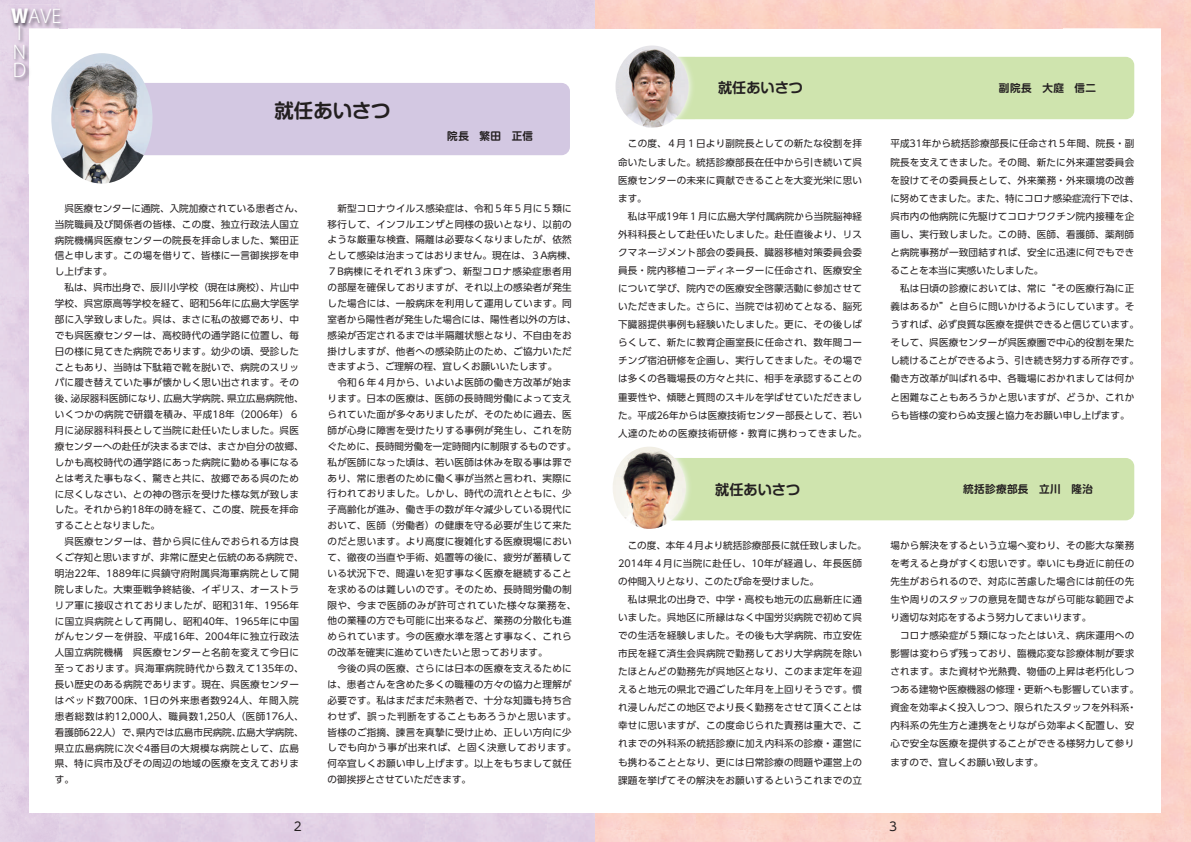
<style>
.page{position:relative;width:1191px;height:842px;background:#fff}
.page>*{position:absolute;margin:0;border:0;box-sizing:border-box;transform-origin:0 0}
.t1{font:700 19.5px "Shin M Go Pro De";color:#231f20}
.t2{font:300 18.7px/16.4px "Koz Go Pr 6 N";color:#fff}
.t3{font:700 14.2px "Shin M Go Pro De";color:#231f20}
.t4{font:12px "UD Shin M Go Pro";color:#231f20}
.t5{font:700 10.6px "Shin M Go Pro De";letter-spacing:.03em;color:#231f20}
.t6{font:9.6px/15.9px "UD Shin Go Pro";letter-spacing:.02em;color:#231f20}
.s1{font-weight:800}
</style>
<div class="page">
<img style="left:28px;top:28px;width:39px;height:58px">
<img style="left:7px;top:28px;width:21px;height:58px">
<img style="left:7px;top:4px;width:60px;height:24px">
<svg style="left:1184px;top:830px;width:7px;height:12px"></svg>
<div style="left:68px;top:83px;width:502px;height:72px;background:#d3c8e2;border-radius:9px"></div>
<img style="left:51px;top:53px;width:102px;height:131px">
<div style="left:638px;top:57px;width:496px;height:62px;background:#cfe4ae;border-radius:9px"></div>
<img style="left:688px;top:67px;width:4px;height:39px">
<img style="left:615px;top:45px;width:73px;height:83px">
<div style="left:638px;top:458px;width:496px;height:62px;background:#cfe4ae;border-radius:9px"></div>
<img style="left:686px;top:471px;width:3px;height:33px">
<img style="left:613px;top:447px;width:73px;height:82px">
<h2 class="t2" style="left:17px;top:9px;width:45px;text-indent:-6px"><span class="s1">W</span>AVE<br>I</h2>
<h2 class="t2" style="left:13px;top:43px;width:14px;line-height:18.7px">N<br>D</h2>
<h1 class="t1" style="left:157px;top:95px;width:235px">　　　　　　就任あいさつ</h1>
<p class="t5" style="left:437px;top:127px;width:98px">　院長　繁田　正信</p>
<p class="t6" style="left:55px;top:200px;width:250px">　呉医療センターに通院、入院加療されている患者さん、当院職員及び関係者の皆様、この度、独立行政法人国立病院機構呉医療センターの院長を拝命しました、繁田正信と申します。この場を借りて、皆様に一言御挨拶を申し上げます。<br>　私は、呉市出身で、辰川小学校（現在は廃校）、片山中学校、呉宮原高等学校を経て、昭和56年に広島大学医学部に入学致しました。呉は、まさに私の故郷であり、中でも呉医療センターは、高校時代の通学路に位置し、毎日の様に見てきた病院であります。幼少の頃、受診したこともあり、当時は下駄箱で靴を脱いで、病院のスリッパに履き替えていた事が懐かしく思い出されます。その後、泌尿器科医師になり、広島大学病院、県立広島病院他、いくつかの病院で研鑽を積み、平成18年（2006年）６月に泌尿器科科長として当院に赴任いたしました。呉医療センターへの赴任が決まるまでは、まさか自分の故郷、しかも高校時代の通学路にあった病院に勤める事になるとは考えた事もなく、驚きと共に、故郷である呉のために尽くしなさい、との神の啓示を受けた様な気が致しました。それから約18年の時を経て、この度、院長を拝命することとなりました。<br>　呉医療センターは、昔から呉に住んでおられる方は良くご存知と思いますが、非常に歴史と伝統のある病院で、明治22年、1889年に呉鎮守府附属呉海軍病院として開院しました。大東亜戦争終結後、イギリス、オーストラリア軍に接収されておりましたが、昭和31年、1956年に国立呉病院として再開し、昭和40年、1965年に中国がんセンターを併設、平成16年、2004年に独立行政法人国立病院機構　呉医療センターと名前を変えて今日に至っております。呉海軍病院時代から数えて135年の、長い歴史のある病院であります。現在、呉医療センターはベッド数700床、1日の外来患者数924人、年間入院患者総数は約12,000人、職員数1,250人（医師176人、看護師622人）で、県内では広島市民病院、広島大学病院、県立広島病院に次ぐ4番目の大規模な病院として、広島県、特に呉市及びその周辺の地域の医療を支えております。</p>
<p class="t6" style="left:328px;top:200px;width:250px">　新型コロナウイルス感染症は、令和５年５月に５類に移行して、インフルエンザと同様の扱いとなり、以前のような厳重な検査、隔離は必要なくなりましたが、依然として感染は治まってはおりません。現在は、３A病棟、<br>７B病棟にそれぞれ３床ずつ、新型コロナ感染症患者用の部屋を確保しておりますが、それ以上の感染者が発生した場合には、一般病床を利用して運用しています。同室者から陽性者が発生した場合には、陽性者以外の方は、感染が否定されるまでは半隔離状態となり、不自由をお掛けしますが、他者への感染防止のため、ご協力いただきますよう、ご理解の程、宜しくお願いいたします。<br>　令和６年４月から、いよいよ医師の働き方改革が始まります。日本の医療は、医師の長時間労働によって支えられていた面が多々ありましたが、そのために過去、医師が心身に障害を受けたりする事例が発生し、これを防ぐために、長時間労働を一定時間内に制限するものです。私が医師になった頃は、若い医師は休みを取る事は罪であり、常に患者のために働く事が当然と言われ、実際に行われておりました。しかし、時代の流れとともに、少子高齢化が進み、働き手の数が年々減少している現代において、医師（労働者）の健康を守る必要が生じて来たのだと思います。より高度に複雑化する医療現場において、徹夜の当直や手術、処置等の後に、疲労が蓄積している状況下で、間違いを犯す事なく医療を継続することを求めるのは難しいのです。そのため、長時間労働の制限や、今まで医師のみが許可されていた様々な業務を、他の業種の方でも可能に出来るなど、業務の分散化も進められています。今の医療水準を落とす事なく、これらの改革を確実に進めていきたいと思っております。<br>　今後の呉の医療、さらには日本の医療を支えるためには、患者さんを含めた多くの職種の方々の協力と理解が必要です。私はまだまだ未熟者で、十分な知識も持ち合わせず、誤った判断をすることもあろうかと思います。皆様のご指摘、諫言を真摯に受け止め、正しい方向に少しでも向かう事が出来れば、と固く決意しております。何卒宜しくお願い申し上げます。以上をもちまして就任の御挨拶とさせていただきます。</p>
<h3 class="t3" style="left:718px;top:76px;width:87px">就任あいさつ</h3>
<p class="t5" style="left:999px;top:79px;width:98px">副院長　大庭　信二</p>
<p class="t6" style="left:618px;top:134px;width:250px;line-height:18.1px">　この度、４月１日より副院長としての新たな役割を拝命いたしました。統括診療部長在任中から引き続いて呉医療センターの未来に貢献できることを大変光栄に思います。<br>　私は平成19年１月に広島大学付属病院から当院脳神経外科科長として赴任いたしました。赴任直後より、リスクマネージメント部会の委員長、臓器移植対策委員会委員長・院内移植コーディネーターに任命され、医療安全について学び、院内での医療安全啓蒙活動に参加させていただきました。さらに、当院では初めてとなる、脳死下臓器提供事例も経験いたしました。更に、その後しばらくして、新たに教育企画室長に任命され、数年間コーチング宿泊研修を企画し、実行してきました。その場では多くの各職場長の方々と共に、相手を承認することの重要性や、傾聴と質問のスキルを学ばせていただきました。平成26年からは医療技術センター部長として、若い人達のための医療技術研修・教育に携わってきました。</p>
<p class="t6" style="left:890px;top:135px;width:250px;line-height:18.1px">平成31年から統括診療部長に任命され５年間、院長・副院長を支えてきました。その間、新たに外来運営委員会を設けてその委員長として、外来業務・外来環境の改善に努めてきました。また、特にコロナ感染症流行下では、呉市内の他病院に先駆けてコロナワクチン院内接種を企画し、実行致しました。この時、医師、看護師、薬剤師と病院事務が一致団結すれば、安全に迅速に何でもできることを本当に実感いたしました。<br>　私は日頃の診療においては、常に“その医療行為に正義はあるか”と自らに問いかけるようにしています。そうすれば、必ず良質な医療を提供できると信じています。そして、呉医療センターが呉医療圏で中心的役割を果たし続けることができるよう、引き続き努力する所存です。働き方改革が叫ばれる中、各職場におかれましては何かと困難なこともあろうかと思いますが、どうか、これからも皆様の変わらぬ支援と協力をお願い申し上げます。</p>
<h3 class="t3" style="left:715px;top:478px;width:87px">就任あいさつ</h3>
<p class="t5" style="left:963px;top:481px;width:131px">統括診療部長　立川　隆治</p>
<p class="t6" style="left:618px;top:536px;width:250px;line-height:18.1px">　この度、本年４月より統括診療部長に就任致しました。<br>2014年４月に当院に赴任し、10年が経過し、年長医師の仲間入りとなり、このたび命を受けました。<br>　私は県北の出身で、中学・高校も地元の広島新庄に通いました。呉地区に所縁はなく中国労災病院で初めて呉での生活を経験しました。その後も大学病院、市立安佐市民を経て済生会呉病院で勤務しており大学病院を除いたほとんどの勤務先が呉地区となり、このまま定年を迎えると地元の県北で過ごした年月を上回りそうです。慣れ浸しんだこの地区でより長く勤務をさせて頂くことは幸せに思いますが、この度命じられた責務は重大で、これまでの外科系の統括診療に加え内科系の診療・運営にも携わることとなり、更には日常診療の問題や運営上の課題を挙げてその解決をお願いするというこれまでの立</p>
<p class="t6" style="left:890px;top:536px;width:250px;line-height:18.1px">場から解決をするという立場へ変わり、その膨大な業務を考えると身がすくむ思いです。幸いにも身近に前任の先生がおられるので、対応に苦慮した場合には前任の先生や周りのスタッフの意見を聞きながら可能な範囲でより適切な対応をするよう努力してまいります。<br>　コロナ感染症が５類になったとはいえ、病床運用への影響は変わらず残っており、臨機応変な診療体制が要求されます。また資材や光熱費、物価の上昇は老朽化しつつある建物や医療機器の修理・更新へも影響しています。資金を効率よく投入しつつ、限られたスタッフを外科系・内科系の先生方と連携をとりながら効率よく配置し、安心で安全な医療を提供することができる様努力して参りますので、宜しくお願い致します。</p>
<p class="t4" style="left:294px;top:817px;width:9px">2</p>
<p class="t4" style="left:889px;top:817px;width:9px">3</p>
</div>
